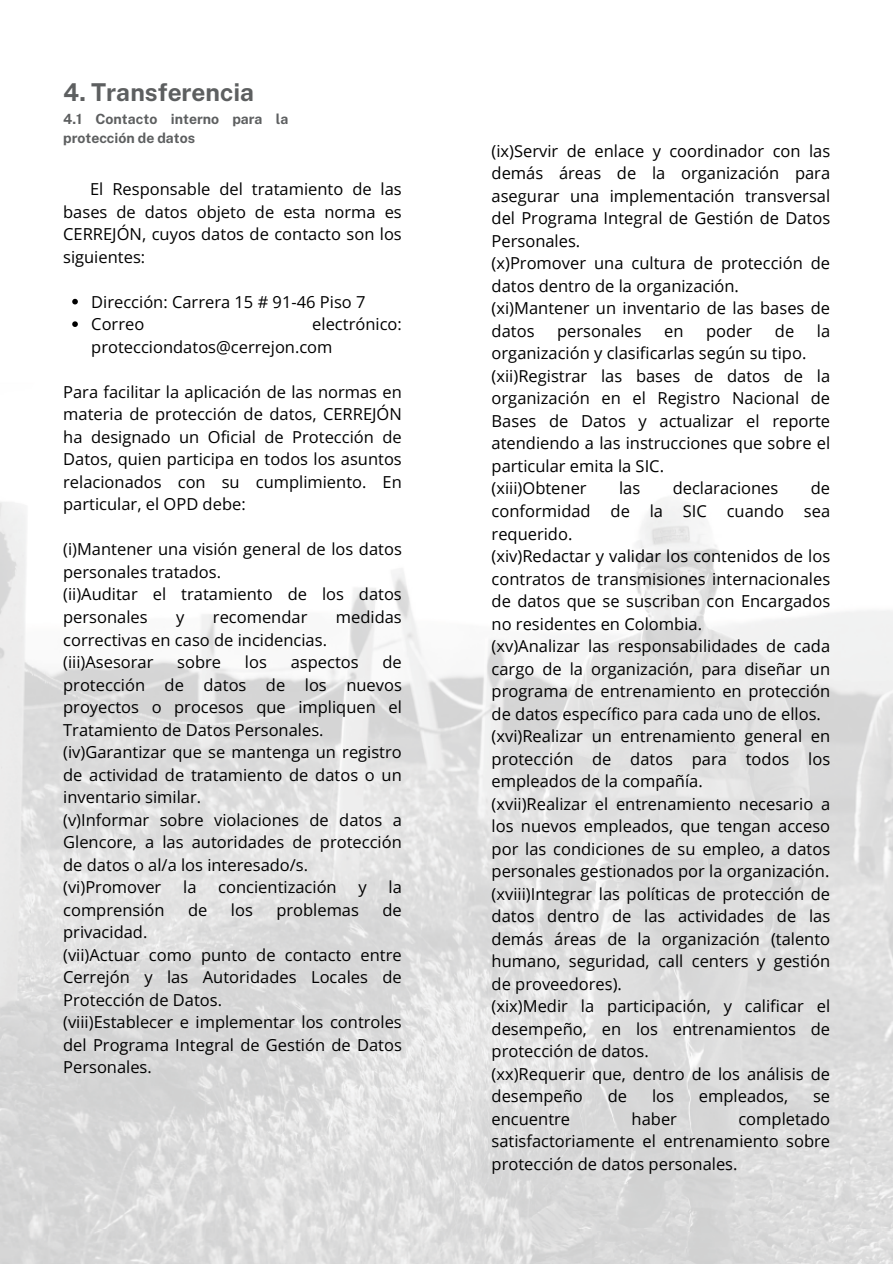
<style>
.page{position:relative;width:893px;height:1264px;background:#fff}
.page>*{position:absolute;margin:0;border:0;box-sizing:border-box;transform-origin:0 0}
.t1{font:700 24.6px "Public Sans";color:#5d5f60}
.t2{font:16.5px/22.5px "Open Sans";color:#000;text-align:justify}
.t3{font:700 14.1px/19.2px "Public Sans";color:#5d5f60}
</style>
<div class="page">
<img style="left:0;top:298px;width:892px;height:965px">
<svg style="left:72px;top:299px;width:6px;height:5px"></svg>
<svg style="left:72px;top:321px;width:6px;height:6px"></svg>
<p class="t1" style="left:63px;top:77px;width:193px">4. Transferencia</p>
<p class="t3" style="left:63px;top:109px;width:227px">4.1 Contacto interno para la protección de datos</p>
<p class="t2" style="left:63px;top:178px;width:340px;text-indent:27px">El Responsable del tratamiento de las bases de datos objeto de esta norma es CERREJÓN, cuyos datos de contacto son los siguientes:</p>
<p class="t2" style="left:91px;top:290px;width:276px">Dirección: Carrera 15 # 91-46 Piso 7</p>
<p class="t2" style="left:91px;top:313px;width:54px">Correo</p>
<p class="t2" style="left:91px;top:313px;width:312px;text-indent:221px">electrónico: protecciondatos@cerrejon.com</p>
<p class="t2" style="left:63px;top:380px;width:340px">Para facilitar la aplicación de las normas en materia de protección de datos, CERREJÓN ha designado un Oficial de Protección de Datos, quien participa en todos los asuntos relacionados con su cumplimiento. En particular, el OPD debe:</p>
<p class="t2" style="left:63px;top:538px;width:340px">(i)Mantener una visión general de los datos personales tratados.</p>
<p class="t2" style="left:63px;top:583px;width:340px">(ii)Auditar el tratamiento de los datos personales</p>
<p class="t2" style="left:176px;top:605px;width:10px">y</p>
<p class="t2" style="left:213px;top:605px;width:96px">recomendar</p>
<p class="t2" style="left:336px;top:605px;width:67px">medidas</p>
<p class="t2" style="left:63px;top:628px;width:265px">correctivas en caso de incidencias.</p>
<p class="t2" style="left:63px;top:650px;width:92px">(iii)Asesorar</p>
<p class="t2" style="left:177px;top:650px;width:45px">sobre</p>
<p class="t2" style="left:245px;top:650px;width:23px">los</p>
<p class="t2" style="left:291px;top:650px;width:69px">aspectos</p>
<p class="t2" style="left:63px;top:650px;width:340px;text-indent:319px">de protección de datos de los nuevos proyectos o procesos que impliquen el Tratamiento de Datos Personales.</p>
<p class="t2" style="left:63px;top:740px;width:340px">(iv)Garantizar que se mantenga un registro de actividad de tratamiento de datos o un inventario similar.</p>
<p class="t2" style="left:63px;top:808px;width:340px">(v)Informar sobre violaciones de datos a Glencore, a las autoridades de protección de datos o al/a los interesado/s.</p>
<p class="t2" style="left:63px;top:875px;width:100px">(vi)Promover</p>
<p class="t2" style="left:183px;top:875px;width:15px">la</p>
<p class="t2" style="left:218px;top:875px;width:120px">concientización</p>
<p class="t2" style="left:358px;top:875px;width:10px">y</p>
<p class="t2" style="left:388px;top:875px;width:15px">la</p>
<p class="t2" style="left:63px;top:898px;width:103px">comprensión</p>
<p class="t2" style="left:188px;top:898px;width:21px">de</p>
<p class="t2" style="left:231px;top:898px;width:23px">los</p>
<p class="t2" style="left:276px;top:898px;width:84px">problemas</p>
<p class="t2" style="left:382px;top:898px;width:21px">de</p>
<p class="t2" style="left:63px;top:920px;width:86px">privacidad.</p>
<p class="t2" style="left:63px;top:943px;width:340px">(vii)Actuar como punto de contacto entre Cerrejón y las Autoridades Locales de Protección de Datos.</p>
<p class="t2" style="left:63px;top:1010px;width:340px">(viii)Establecer e implementar los controles del Programa Integral de Gestión de Datos Personales.</p>
<p class="t2" style="left:491px;top:139px;width:340px">(ix)Servir de enlace y coordinador con las demás áreas de la organización para asegurar una implementación transversal del Programa Integral de Gestión de Datos Personales.</p>
<p class="t2" style="left:491px;top:252px;width:340px">(x)Promover una cultura de protección de datos dentro de la organización.</p>
<p class="t2" style="left:491px;top:297px;width:340px">(xi)Mantener un inventario de las bases de datos</p>
<p class="t2" style="left:557px;top:319px;width:86px">personales</p>
<p class="t2" style="left:664px;top:319px;width:21px">en</p>
<p class="t2" style="left:706px;top:319px;width:48px">poder</p>
<p class="t2" style="left:774px;top:319px;width:21px">de</p>
<p class="t2" style="left:816px;top:319px;width:15px">la</p>
<p class="t2" style="left:491px;top:342px;width:316px">organización y clasificarlas según su tipo.</p>
<p class="t2" style="left:491px;top:364px;width:340px">(xii)Registrar las bases de datos de la organización en el Registro Nacional de Bases de Datos y actualizar el reporte atendiendo a las instrucciones que sobre el particular emita la SIC.</p>
<p class="t2" style="left:491px;top:477px;width:97px">(xiii)Obtener</p>
<p class="t2" style="left:619px;top:477px;width:23px">las</p>
<p class="t2" style="left:672px;top:477px;width:107px">declaraciones</p>
<p class="t2" style="left:491px;top:477px;width:340px;text-indent:319px">de conformidad de la SIC cuando sea requerido.</p>
<p class="t2" style="left:491px;top:544px;width:340px">(xiv)Redactar y validar los contenidos de los contratos de transmisiones internacionales de datos que se suscriban con Encargados no residentes en Colombia.</p>
<p class="t2" style="left:491px;top:634px;width:340px">(xv)Analizar las responsabilidades de cada cargo de la organización, para diseñar un programa de entrenamiento en protección de datos específico para cada uno de ellos.</p>
<p class="t2" style="left:491px;top:724px;width:340px">(xvi)Realizar un entrenamiento general en protección de datos para todos los empleados de la compañía.</p>
<p class="t2" style="left:491px;top:792px;width:340px">(xvii)Realizar el entrenamiento necesario a los nuevos empleados, que tengan acceso por las condiciones de su empleo, a datos personales gestionados por la organización.</p>
<p class="t2" style="left:491px;top:882px;width:340px">(xviii)Integrar las políticas de protección de datos dentro de las actividades de las demás áreas de la organización (talento humano, seguridad, call centers y gestión de proveedores).</p>
<p class="t2" style="left:491px;top:994px;width:340px">(xix)Medir la participación, y calificar el desempeño, en los entrenamientos de protección de datos.</p>
<p class="t2" style="left:491px;top:1062px;width:340px">(xx)Requerir que, dentro de los análisis de desempeño</p>
<p class="t2" style="left:607px;top:1084px;width:21px">de</p>
<p class="t2" style="left:652px;top:1084px;width:23px">los</p>
<p class="t2" style="left:698px;top:1084px;width:91px">empleados,</p>
<p class="t2" style="left:813px;top:1084px;width:19px">se</p>
<p class="t2" style="left:491px;top:1107px;width:340px;text-indent:247px">completado satisfactoriamente el entrenamiento sobre protección de datos personales.</p>
<p class="t2" style="left:491px;top:1107px;width:80px">encuentre</p>
<p class="t2" style="left:631px;top:1107px;width:47px">haber</p>
</div>
